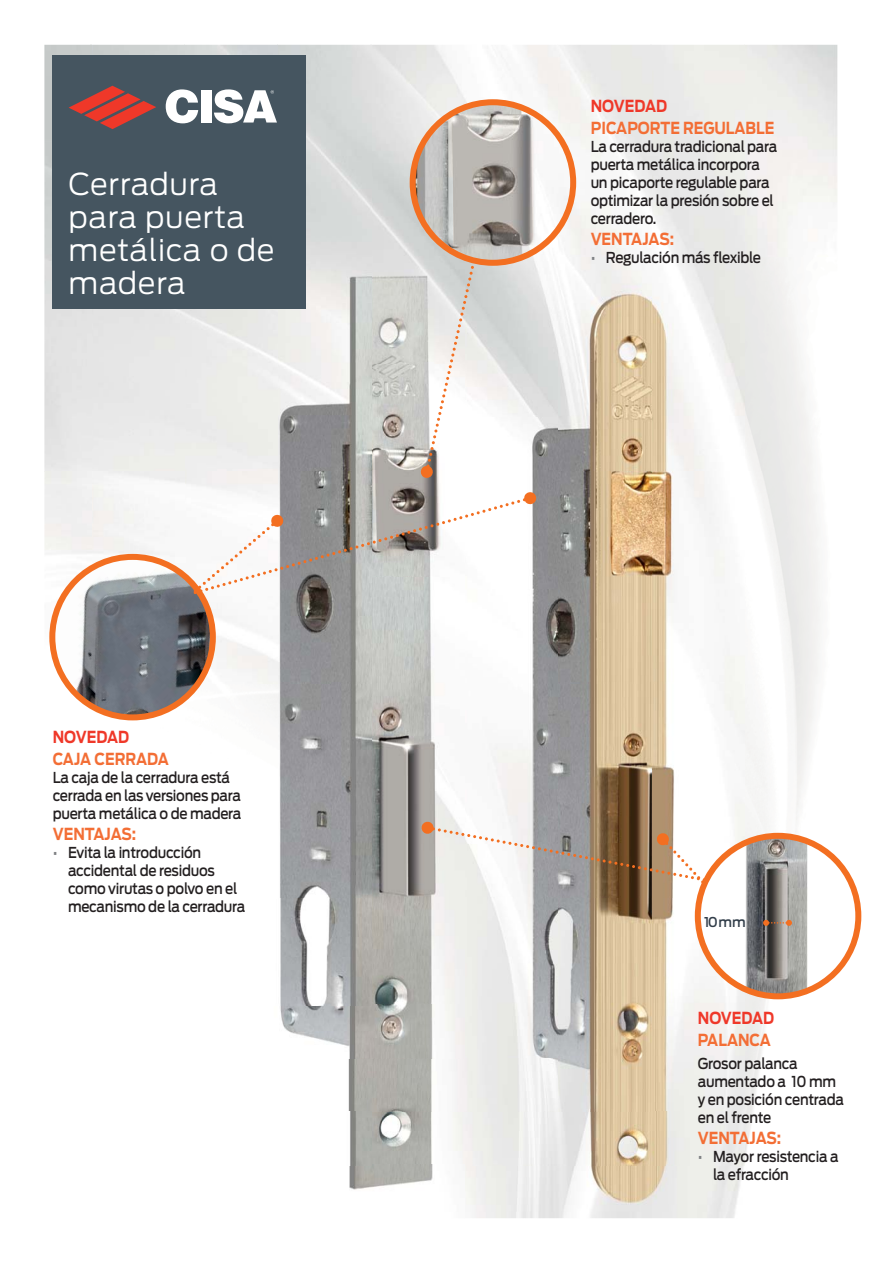
<style>
.page{position:relative;width:893px;height:1263px;background:#fff}
.page>*{position:absolute;margin:0;border:0;box-sizing:border-box;transform-origin:0 0}
.t1{font:300 30px/33px "Antenna";letter-spacing:.02em;color:#fff}
.t2{font:700 16.5px "Antenna";color:#f36e35;scale:.85 1}
.t3{font:700 16.5px "Antenna";color:#ef3829;scale:.85 1}
.t4{font:500 15px/18px "Antenna";letter-spacing:-.02em;color:#231f20;scale:.9 1}
.t5{font:500 13.5px "Antenna";color:#323e4a}
.s1{color:#808285}
</style>
<div class="page">
<img style="left:744px;top:999px;width:41px;height:166px">
<img style="left:349px;top:1165px;width:396px;height:53px">
<img style="left:558px;top:45px;width:186px;height:1066px">
<img style="left:350px;top:1111px;width:394px;height:54px">
<img style="left:464px;top:479px;width:94px;height:579px">
<img style="left:348px;top:1058px;width:210px;height:54px">
<img style="left:371px;top:151px;width:93px;height:854px">
<img style="left:280px;top:1005px;width:184px;height:53px">
<img style="left:44px;top:45px;width:327px;height:960px">
<svg style="left:421px;top:821px;width:440px;height:178px"></svg>
<svg style="left:410px;top:99px;width:166px;height:380px"></svg>
<svg style="left:49px;top:491px;width:488px;height:229px"></svg>
<div style="left:52px;top:55px;width:254px;height:254px;background:#455560"></div>
<svg style="left:69px;top:86px;width:87px;height:43px"></svg>
<svg style="left:166px;top:89px;width:32px;height:34px"></svg>
<div style="left:201px;top:90px;width:10px;height:33px;background:#fff"></div>
<svg style="left:214px;top:89px;width:63px;height:34px"></svg>
<h1 class="t1" style="left:69px;top:169px;width:208px">Cerradura para puerta metálica o de madera</h1>
<p class="t3" style="left:53px;top:731px;width:91px">NOVEDAD</p>
<p class="t2" style="left:53px;top:753px;width:138px">CAJA CERRADA</p>
<p class="t4" style="left:53px;top:770px;width:211px">La caja de la cerradura está cerrada en las versiones para puerta metálica o de madera</p>
<p class="t2" style="left:53px;top:828px;width:100px">VENTAJAS:</p>
<p class="t4" style="left:68px;top:845px;width:199px;text-indent:-15px"><span class="s1">•</span> Evita la introducción accidental de residuos como virutas o polvo en el mecanismo de la cerradura</p>
<p class="t3" style="left:591px;top:101px;width:91px">NOVEDAD</p>
<p class="t2" style="left:591px;top:122px;width:218px">PICAPORTE REGULABLE</p>
<p class="t4" style="left:591px;top:139px;width:209px">La cerradura tradicional para puerta metálica incorpora un picaporte regulable para optimizar la presión sobre el cerradero.</p>
<p class="t2" style="left:591px;top:233px;width:100px">VENTAJAS:</p>
<p class="t4" style="left:591px;top:251px;width:191px"><span class="s1">•</span> Regulación más flexible</p>
<p class="t5" style="left:704px;top:917px;width:43px">10 mm</p>
<p class="t3" style="left:698px;top:1013px;width:91px">NOVEDAD</p>
<p class="t2" style="left:698px;top:1034px;width:88px">PALANCA</p>
<p class="t4" style="left:698px;top:1056px;width:164px">Grosor palanca aumentado a 10 mm y en posición centrada en el frente</p>
<p class="t2" style="left:698px;top:1132px;width:100px">VENTAJAS:</p>
<p class="t4" style="left:713px;top:1150px;width:141px;text-indent:-15px"><span class="s1">•</span> Mayor resistencia a la efracción</p>
</div>
